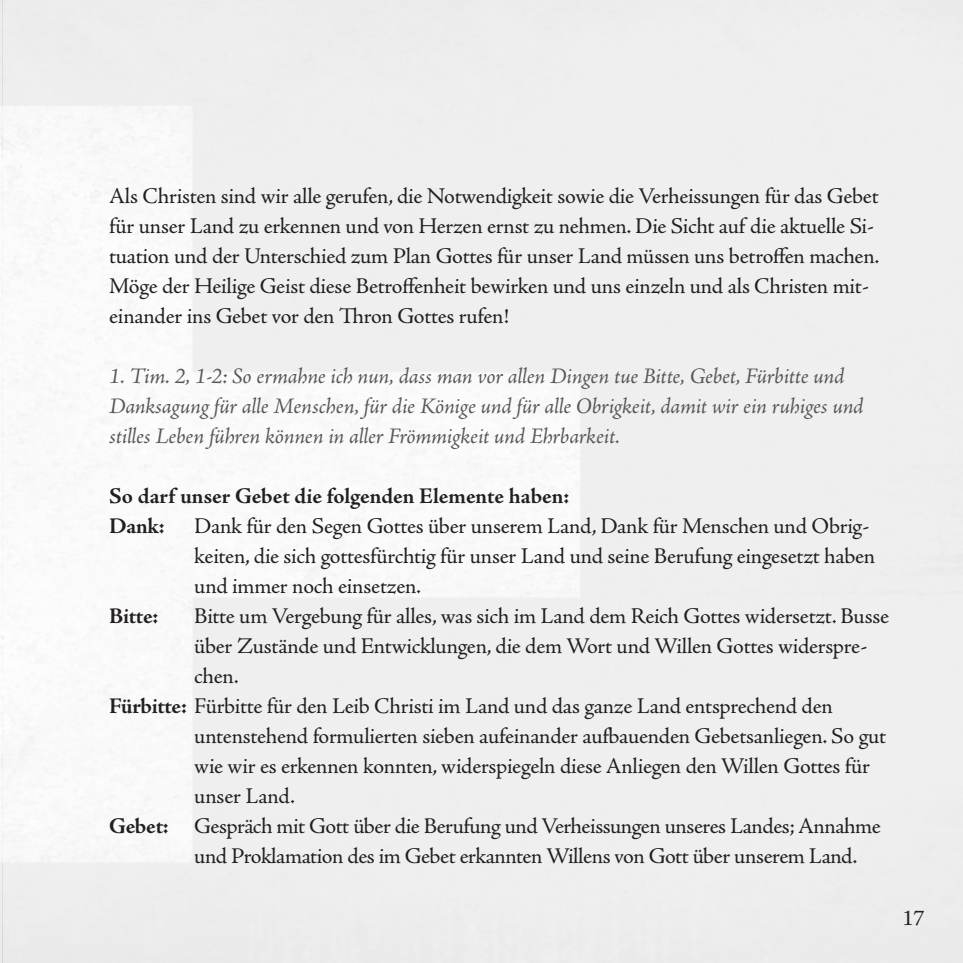
<style>
.page{position:relative;width:963px;height:963px;background:#fff}
.page>*{position:absolute;margin:0;border:0;box-sizing:border-box;transform-origin:0 0}
.t1{font:22.5px/30px "Adobe Jenson Pro";letter-spacing:-.015em;color:#231f20}
.t2{font:italic 22.5px/30px "Adobe Jenson Pro";letter-spacing:-.015em;color:#57585a}
.t3{font:700 22.5px/30px "Adobe Jenson Pro";letter-spacing:-.005em;color:#231f20}
.s1{font-weight:700}
</style>
<div class="page">
<svg style="left:0;top:0;width:4px;height:4px"></svg>
<svg style="left:0;top:958px;width:4px;height:5px"></svg>
<svg style="left:958px;top:0;width:5px;height:4px"></svg>
<svg style="left:958px;top:958px;width:5px;height:5px"></svg>
<p class="t1" style="left:109px;top:181px;width:771px">Als Christen sind wir alle gerufen, die Notwendigkeit sowie die Verheissungen für das Gebet für unser Land zu erkennen und von Herzen ernst zu nehmen. Die Sicht auf die aktuelle Si&shy;tuation und der Unterschied zum Plan Gottes für unser Land müssen uns betroffen machen.<br>Möge der Heilige Geist diese Betroffenheit bewirken und uns einzeln und als Christen mit&shy;einander ins Gebet vor den Thron Gottes rufen!</p>
<p class="t2" style="left:109px;top:362px;width:755px">1. Tim. 2, 1-2: So ermahne ich nun, dass man vor allen Dingen tue Bitte, Gebet, Fürbitte und<br>Danksagung für alle Menschen, für die Könige und für alle Obrigkeit, damit wir ein ruhiges und stilles Leben führen können in aller Frömmigkeit und Ehrbarkeit.</p>
<p class="t3" style="left:109px;top:481px;width:461px">So darf unser Gebet die folgenden Elemente haben:<br>Dank:</p>
<p class="t1" style="left:194px;top:511px;width:682px">Dank für den Segen Gottes über unserem Land, Dank für Menschen und Obrig&shy;keiten, die sich gottesfürchtig für unser Land und seine Berufung eingesetzt haben und immer noch einsetzen.</p>
<p class="t3" style="left:109px;top:601px;width:50px">Bitte:</p>
<p class="t1" style="left:194px;top:601px;width:696px">Bitte um Vergebung für alles, was sich im Land dem Reich Gottes widersetzt. Busse</p>
<p class="t1" style="left:194px;top:631px;width:674px">über Zustände und Entwicklungen, die dem Wort und Willen Gottes widerspre-</p>
<p class="t1" style="left:194px;top:661px;width:46px">chen.</p>
<p class="t1" style="left:109px;top:691px;width:725px"><span class="s1">Fürbitte:</span> Fürbitte für den Leib Christi im Land und das ganze Land entsprechend den</p>
<p class="t1" style="left:194px;top:721px;width:693px">untenstehend formulierten sieben aufeinander aufbauenden Gebetsanliegen. So gut</p>
<p class="t1" style="left:194px;top:751px;width:677px">wie wir es erkennen konnten, widerspiegeln diese Anliegen den Willen Gottes für</p>
<p class="t1" style="left:194px;top:781px;width:102px">unser Land.</p>
<p class="t1" style="left:109px;top:811px;width:773px"><span class="s1">Gebet:</span> Gespräch mit Gott über die Berufung und Verheissungen unseres Landes; Annahme</p>
<p class="t1" style="left:194px;top:841px;width:664px">und Proklamation des im Gebet erkannten Willens von Gott über unserem Land.</p>
<p class="t1" style="left:902px;top:903px;width:24px">17</p>
</div>
